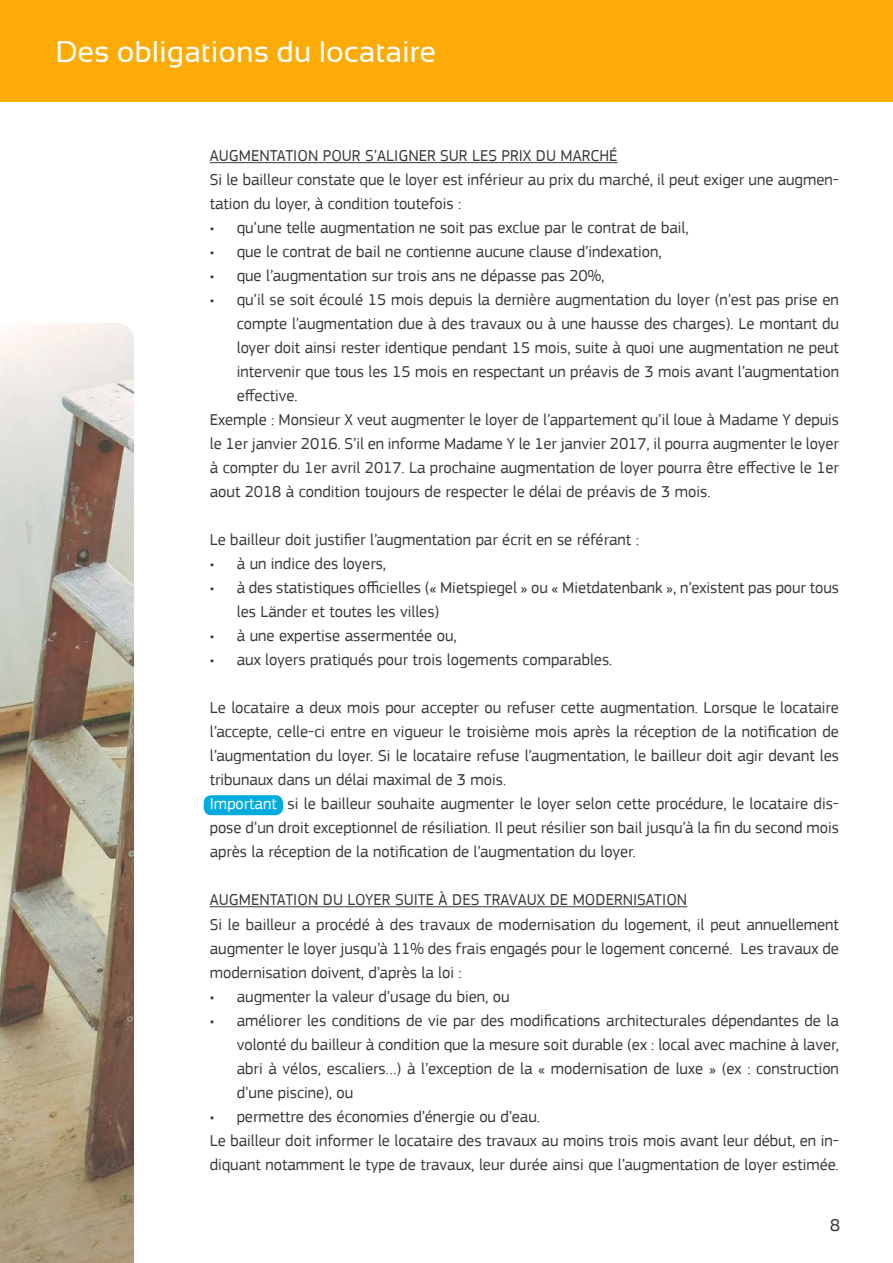
<style>
.page{position:relative;width:893px;height:1263px;background:#fff}
.page>*{position:absolute;margin:0;border:0;box-sizing:border-box;transform-origin:0 0}
.t1{font:30px "Sansation";color:#fff}
.t2{font:18px "PF Square Sans Pro";color:#393939}
.t3{font:16.5px/24px "PF Square Sans Pro";color:#393939}
.s1{color:#fff}
</style>
<div class="page">
<div style="left:204px;top:795px;width:79px;height:20px;background:#00acdd;border-radius:8px"></div>
<div style="left:0;top:0;width:893px;height:102px;background:#fdab06"></div>
<hr style="left:210px;top:162px;width:407px;height:1px;background:#393939">
<hr style="left:210px;top:906px;width:477px;height:1px;background:#393939">
<img style="left:0;top:323px;width:134px;height:940px">
<h1 class="t1" style="left:56px;top:35px;width:382px">Des obligations du locataire</h1>
<p class="t3" style="left:210px;top:144px;width:631px">AUGMENTATION POUR S’ALIGNER SUR LES PRIX DU MARCHÉ<br>Si le bailleur constate que le loyer est inférieur au prix du marché, il peut exiger une augmen&shy;tation du loyer, à condition toutefois :</p>
<p class="t3" style="left:210px;top:216px;width:480px">• qu’une telle augmentation ne soit pas exclue par le contrat de bail,</p>
<p class="t3" style="left:210px;top:240px;width:453px">• que le contrat de bail ne contienne aucune clause d’indexation,</p>
<p class="t3" style="left:210px;top:264px;width:396px">• que l’augmentation sur trois ans ne dépasse pas 20%,</p>
<p class="t3" style="left:210px;top:288px;width:631px">• qu’il se soit écoulé 15 mois depuis la dernière augmentation du loyer (n’est pas prise en</p>
<p class="t3" style="left:237px;top:312px;width:604px">compte l’augmentation due à des travaux ou à une hausse des charges). Le montant du</p>
<p class="t3" style="left:237px;top:336px;width:604px">loyer doit ainsi rester identique pendant 15 mois, suite à quoi une augmentation ne peut</p>
<p class="t3" style="left:237px;top:360px;width:604px">intervenir que tous les 15 mois en respectant un préavis de 3 mois avant l’augmentation</p>
<p class="t3" style="left:237px;top:384px;width:62px">effective.</p>
<p class="t3" style="left:210px;top:408px;width:631px">Exemple : Monsieur X veut augmenter le loyer de l’appartement qu’il loue à Madame Y depuis</p>
<p class="t3" style="left:210px;top:432px;width:631px">le 1er janvier 2016. S’il en informe Madame Y le 1er janvier 2017, il pourra augmenter le loyer</p>
<p class="t3" style="left:210px;top:456px;width:631px">à compter du 1er avril 2017. La prochaine augmentation de loyer pourra être effective le 1er</p>
<p class="t3" style="left:210px;top:480px;width:502px">aout 2018 à condition toujours de respecter le délai de préavis de 3 mois.</p>
<p class="t3" style="left:210px;top:528px;width:431px">Le bailleur doit justifier l’augmentation par écrit en se référant :</p>
<p class="t3" style="left:210px;top:552px;width:178px">• à un indice des loyers,</p>
<p class="t3" style="left:237px;top:576px;width:604px;text-indent:-27px">• à des statistiques officielles (« Mietspiegel » ou « Mietdatenbank », n’existent pas pour tous les Länder et toutes les villes)</p>
<p class="t3" style="left:210px;top:624px;width:248px">• à une expertise assermentée ou,</p>
<p class="t3" style="left:210px;top:648px;width:404px">• aux loyers pratiqués pour trois logements comparables.</p>
<p class="t3" style="left:210px;top:696px;width:631px">Le locataire a deux mois pour accepter ou refuser cette augmentation. Lorsque le locataire l’accepte, celle-ci entre en vigueur le troisième mois après la réception de la notification de l’augmentation du loyer. Si le locataire refuse l’augmentation, le bailleur doit agir devant les tribunaux dans un délai maximal de 3 mois.<br><span class="s1">Important</span> si le bailleur souhaite augmenter le loyer selon cette procédure, le locataire dis&shy;pose d’un droit exceptionnel de résiliation. Il peut résilier son bail jusqu’à la fin du second mois après la réception de la notification de l’augmentation du loyer.</p>
<p class="t3" style="left:210px;top:888px;width:631px">AUGMENTATION DU LOYER SUITE À DES TRAVAUX DE MODERNISATION<br>Si le bailleur a procédé à des travaux de modernisation du logement, il peut annuellement augmenter le loyer jusqu’à 11% des frais engagés pour le logement concerné. Les travaux de modernisation doivent, d’après la loi :</p>
<p class="t3" style="left:210px;top:984px;width:301px">• augmenter la valeur d’usage du bien, ou</p>
<p class="t3" style="left:237px;top:1008px;width:604px;text-align:justify;text-indent:-27px">• améliorer les conditions de vie par des modifications architecturales dépendantes de la volonté du bailleur à condition que la mesure soit durable (ex : local avec machine à laver, abri à vélos, escaliers…) à l’exception de la « modernisation de luxe » (ex : construction d’une piscine), ou</p>
<p class="t3" style="left:210px;top:1104px;width:631px">• permettre des économies d’énergie ou d’eau.<br>Le bailleur doit informer le locataire des travaux au moins trois mois avant leur début, en in&shy;diquant notamment le type de travaux, leur durée ainsi que l’augmentation de loyer estimée.</p>
<p class="t2" style="left:830px;top:1215px;width:12px">8</p>
</div>
